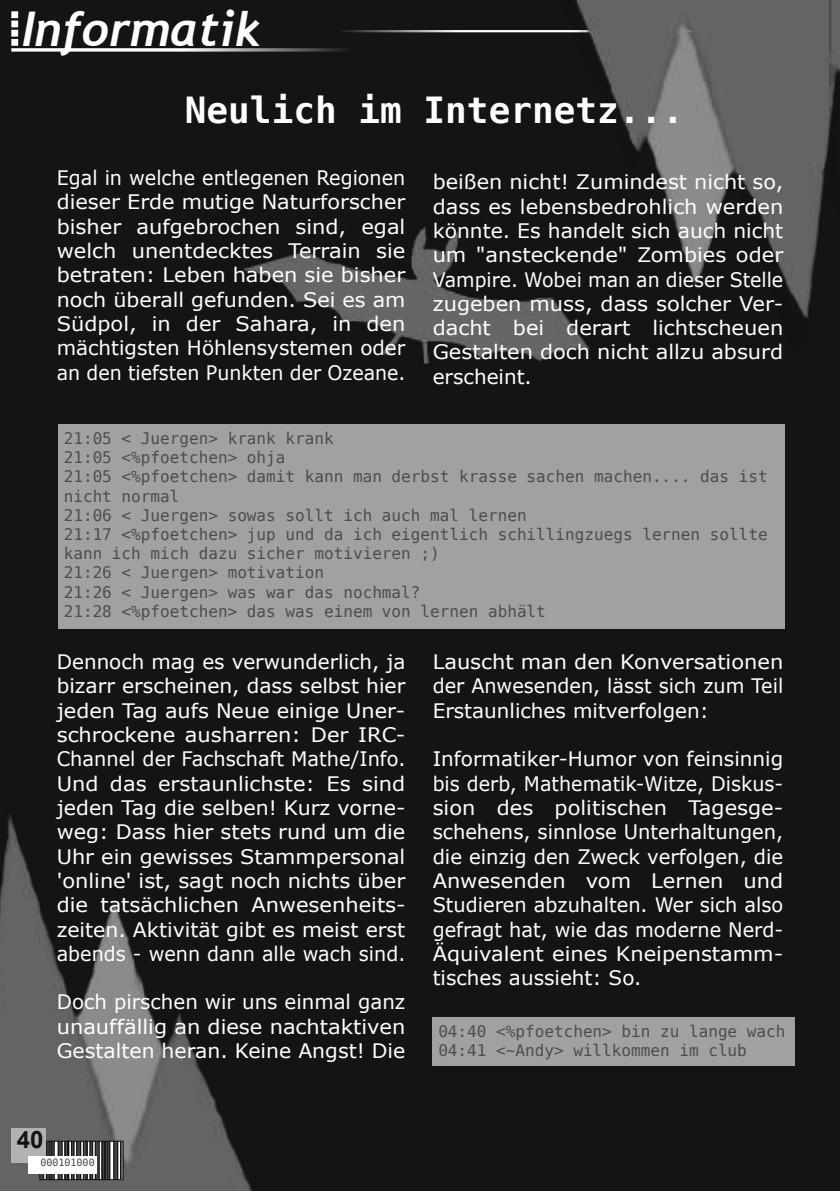
<style>
.page{position:relative;width:840px;height:1191px;background:#fff}
.page>*{position:absolute;margin:0;border:0;box-sizing:border-box;transform-origin:0 0}
.t1{font:italic 700 47.8px "Trebuchet";color:#fff}
.t2{font:700 36px "Bitstream Vera Sans Mono";color:#fff}
.t3{font:700 24px "Arial";color:#161413}
.t4{font:20px/24.4px "Verdana";color:#fff;text-align:justify}
.t5{font:20px/24.4px "Verdana";color:#fff;text-align:justify;scale:.96 1}
.t6{font:20px/24.4px "Verdana";color:#fff;text-align:justify;scale:1.04 1}
.t7{font:20px/24.4px "Verdana";color:#fff;text-align:justify;scale:1.05 1}
.t8{font:16px/19.2px "Bitstream Vera Sans Mono";color:rgb(22 20 19/.6)}
.t9{font:10px "Bitstream Vera Sans Mono";color:#444}
</style>
<div class="page">
<div style="left:0;top:0;width:839px;height:1191px;background:#161413"></div>
<svg style="left:11px;top:11px;width:540px;height:41px;background:#252322"></svg>
<img style="left:551px;top:0;width:286px;height:350px">
<img style="left:829px;top:0;width:10px;height:250px">
<img style="left:233px;top:219px;width:374px;height:170px">
<img style="left:0;top:803px;width:278px;height:388px">
<div style="left:58px;top:424px;width:726px;height:204px;background:#a1a1a0"></div>
<div style="left:432px;top:1017px;width:362px;height:49px;background:#a1a1a0"></div>
<div style="left:40px;top:1141px;width:4px;height:38px;border:1px solid #161413"></div>
<div style="left:46px;top:1141px;width:2px;height:38px;border:1px solid #161413"></div>
<div style="left:48px;top:1141px;width:1px;height:38px;border:1px solid #161413"></div>
<div style="left:49px;top:1141px;width:1px;height:38px;border:1px solid #161413"></div>
<div style="left:50px;top:1141px;width:2px;height:38px;border:1px solid #161413"></div>
<div style="left:52px;top:1141px;width:2px;height:38px;border:1px solid #161413"></div>
<div style="left:54px;top:1141px;width:4px;height:38px;border:1px solid #161413"></div>
<div style="left:58px;top:1141px;width:4px;height:38px;border:1px solid #161413"></div>
<div style="left:62px;top:1141px;width:3px;height:38px;border:1px solid #161413"></div>
<div style="left:65px;top:1141px;width:1px;height:38px;border:1px solid #161413"></div>
<div style="left:67px;top:1141px;width:2px;height:38px;border:1px solid #161413"></div>
<div style="left:71px;top:1141px;width:3px;height:38px;border:1px solid #161413"></div>
<div style="left:74px;top:1141px;width:3px;height:38px;border:1px solid #161413"></div>
<div style="left:77px;top:1141px;width:4px;height:38px;border:1px solid #161413"></div>
<div style="left:83px;top:1141px;width:2px;height:38px;border:1px solid #161413"></div>
<div style="left:85px;top:1141px;width:1px;height:38px;border:1px solid #161413"></div>
<div style="left:86px;top:1141px;width:1px;height:38px;border:1px solid #161413"></div>
<div style="left:87px;top:1141px;width:3px;height:38px;border:1px solid #161413"></div>
<div style="left:90px;top:1141px;width:3px;height:38px;border:1px solid #161413"></div>
<div style="left:95px;top:1141px;width:4px;height:38px;border:1px solid #161413"></div>
<div style="left:99px;top:1141px;width:3px;height:38px;border:1px solid #161413"></div>
<div style="left:102px;top:1141px;width:1px;height:38px;border:1px solid #161413"></div>
<div style="left:103px;top:1141px;width:2px;height:38px;border:1px solid #161413"></div>
<div style="left:105px;top:1141px;width:1px;height:38px;border:1px solid #161413"></div>
<div style="left:106px;top:1141px;width:1px;height:38px;border:1px solid #161413"></div>
<div style="left:107px;top:1141px;width:3px;height:38px;border:1px solid #161413"></div>
<div style="left:110px;top:1141px;width:4px;height:38px;border:1px solid #161413"></div>
<div style="left:114px;top:1141px;width:4px;height:38px;border:1px solid #161413"></div>
<div style="left:120px;top:1141px;width:2px;height:38px;border:1px solid #161413"></div>
<div style="left:11px;top:1128px;width:34px;height:34px;background:#b0b2b4"></div>
<div style="left:28px;top:1157px;width:68px;height:17px;background:#fff"></div>
<h1 class="t1" style="left:22px;top:1px;width:240px">Informatik</h1>
<h2 class="t2" style="left:185px;top:90px;width:500px">Neulich im Internetz...</h2>
<p class="t5" style="left:57px;top:166px;width:364px">Egal in welche entlegenen Regionen dieser Erde mutige Naturforscher bisher aufgebrochen sind, egal welch unentdecktes Terrain sie betraten: Leben haben sie bisher noch überall gefunden. Sei es am Südpol, in der Sahara, in den mächtigsten Höhlensystemen oder an den tiefsten Punkten der Ozeane.</p>
<p class="t6" style="left:432px;top:170px;width:338px">beißen nicht! Zumindest nicht so, dass es lebensbedrohlich werden könnte. Es handelt sich auch nicht um "ansteckende" Zombies oder Vampire. Wobei man an dieser Stelle zugeben muss, dass solcher Ver&shy;dacht bei derart lichtscheuen Gestalten doch nicht allzu absurd erscheint.</p>
<p class="t8" style="left:64px;top:429px;width:705px">21:05 &lt; Juergen&gt; krank krank<br>21:05 &lt;%pfoetchen&gt; ohja<br>21:05 &lt;%pfoetchen&gt; damit kann man derbst krasse sachen machen.... das ist nicht normal<br>21:06 &lt; Juergen&gt; sowas sollt ich auch mal lernen<br>21:17 &lt;%pfoetchen&gt; jup und da ich eigentlich schillingzuegs lernen sollte kann ich mich dazu sicher motivieren ;)<br>21:26 &lt; Juergen&gt; motivation<br>21:26 &lt; Juergen&gt; was war das nochmal?<br>21:28 &lt;%pfoetchen&gt; das was einem von lernen abhält</p>
<p class="t4" style="left:57px;top:650px;width:350px">Dennoch mag es verwunderlich, ja bizarr erscheinen, dass selbst hier jeden Tag aufs Neue einige Uner&shy;schrockene ausharren: Der IRC-Channel der Fachschaft Mathe/Info.<br>Und das erstaunlichste: Es sind jeden Tag die selben! Kurz vorne&shy;weg: Dass hier stets rund um die Uhr ein gewisses Stammpersonal 'online' ist, sagt noch nichts über die tatsächlichen Anwesenheits&shy;zeiten. Aktivität gibt es meist erst abends - wenn dann alle wach sind.</p>
<p class="t4" style="left:57px;top:990px;width:350px">Doch pirschen wir uns einmal ganz unauffällig an diese nachtaktiven Gestalten heran. Keine Angst! Die</p>
<p class="t3" style="left:17px;top:1125px;width:28px">40</p>
<p class="t9" style="left:40px;top:1157px;width:56px">000101000</p>
<p class="t7" style="left:432px;top:650px;width:335px">Lauscht man den Konversationen der Anwesenden, lässt sich zum Teil Erstaunliches mitverfolgen:</p>
<p class="t4" style="left:432px;top:747px;width:352px">Informatiker-Humor von feinsinnig bis derb, Mathematik-Witze, Diskus&shy;sion des politischen Tagesge&shy;schehens, sinnlose Unterhaltungen, die einzig den Zweck verfolgen, die Anwesenden vom Lernen und Studieren abzuhalten. Wer sich also gefragt hat, wie das moderne Nerd-Äquivalent eines Kneipenstamm&shy;tisches aussieht: So.</p>
<p class="t8" style="left:438px;top:1022px;width:348px">04:40 &lt;%pfoetchen&gt; bin zu lange wach<br>04:41 &lt;~Andy&gt; willkommen im club</p>
</div>
